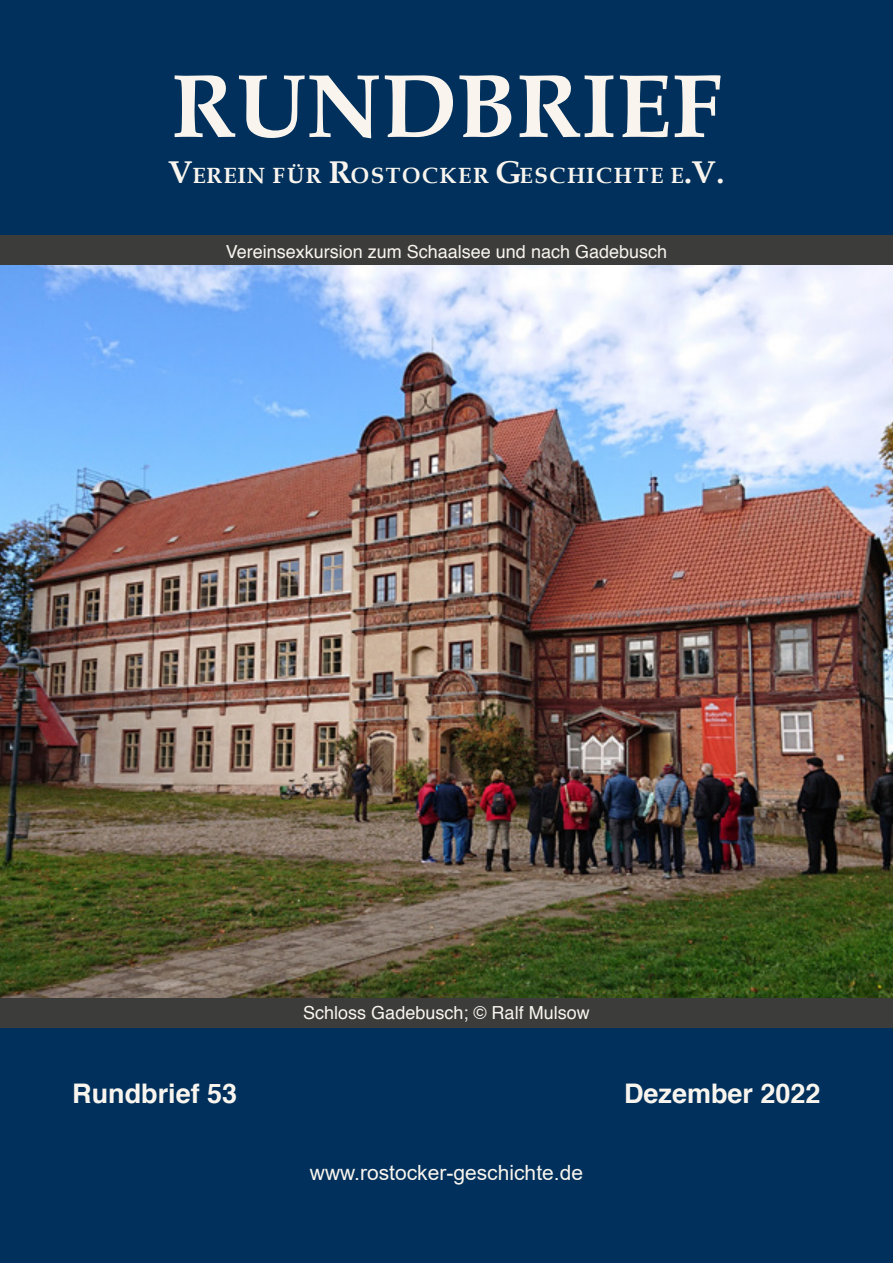
<style>
.page{position:relative;width:893px;height:1263px;background:#fff}
.page>*{position:absolute;margin:0;border:0;box-sizing:border-box;transform-origin:0 0}
.t1{font:700 90px "Book Antiqua";color:#f9f5ee}
.t2{font:700 27px "Helvetica";color:#f9f5ee}
.t3{font:700 22.05px "Book Antiqua";letter-spacing:.07em;color:#f9f5ee}
.t4{font:21px "Arial";color:#f9f5ee}
.t5{font:18px "Helvetica";color:#f9f5ee}
.s1{font-size:31.5px}
</style>
<div class="page">
<div style="left:0;top:1027px;width:893px;height:236px;background:#00305b"></div>
<div style="left:0;top:0;width:893px;height:236px;background:#00305b"></div>
<img style="left:0;top:265px;width:893px;height:733px">
<div style="left:0;top:236px;width:893px;height:29px;background:#3c3c3b"></div>
<div style="left:0;top:998px;width:893px;height:29px;background:#3c3c3b"></div>
<h1 class="t1" style="left:171px;top:45px;width:551px">RUNDBRIEF</h1>
<p class="t3" style="left:169px;top:160px;width:557px"><span class="s1">V</span>EREIN FÜR <span class="s1">R</span>OSTOCKER <span class="s1">G</span>ESCHICHTE E<span class="s1">.V.</span></p>
<p class="t5" style="left:226px;top:237px;width:443px">Vereinsexkursion zum Schaalsee und nach Gadebusch</p>
<p class="t5" style="left:303px;top:999px;width:288px">Schloss Gadebusch; © Ralf Mulsow</p>
<h2 class="t2" style="left:72px;top:1072px;width:167px">Rundbrief 53</h2>
<h2 class="t2" style="left:624px;top:1072px;width:198px">Dezember 2022</h2>
<p class="t4" style="left:310px;top:1158px;width:275px">www.rostocker-geschichte.de</p>
</div>
